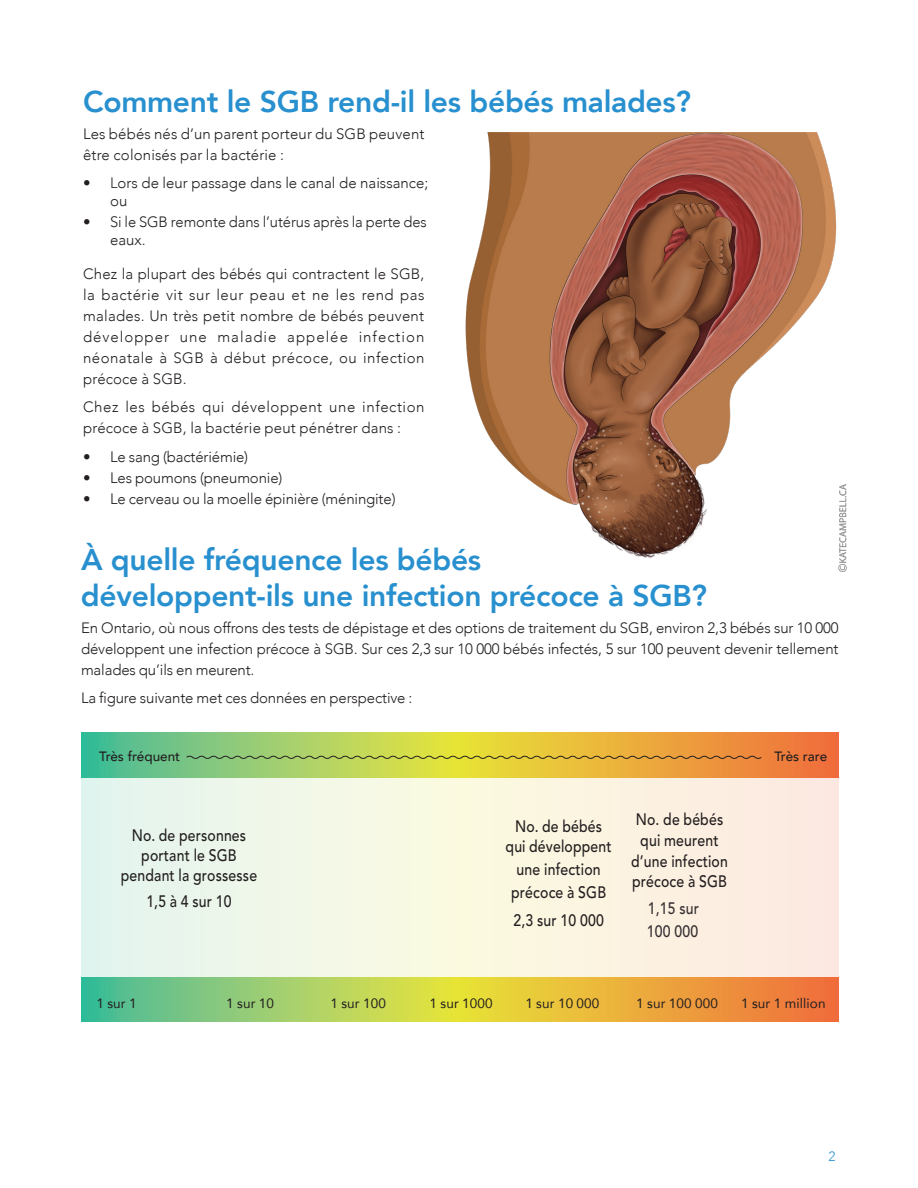
<style>
.page{position:relative;width:918px;height:1188px;background:#fff}
.page>*{position:absolute;margin:0;border:0;box-sizing:border-box;transform-origin:0 0}
.Subhead{font:800 30px/36px "Avenir";letter-spacing:-.01em;color:#2890cf}
.Body_text{font:500 16.5px/20.7px "Avenir";letter-spacing:.015em;color:#231f20;text-align:center;scale:.85 1}
.Body_text-2{font:500 16.5px/22.4px "Avenir";letter-spacing:.015em;color:#342e30;scale:.85 1}
.Body_text-3{font:300 15px/21px "Avenir";letter-spacing:-.005em;color:#231f20}
.Body_text-4{font:300 15px/21px "Avenir";letter-spacing:.035em;color:#231f20}
.t1{font:300 15px/17.7px "Avenir";color:#221e1f}
.Body_text-5{font:13.5px "Avenir";letter-spacing:.01em;color:#231f20}
.Bullet{font:500 13.5px "Avenir";color:#231f20}
.t2{font:300 13.5px "Avenir";color:#2890cf}
.s1{color:#231f20}
.s2{color:#342e30}
</style>
<div class="page">
<svg style="left:81px;top:733px;width:758px;height:288px;background:#c2ba55"></svg>
<svg style="left:186px;top:755px;width:576px;height:5px;background:#aa9f43"></svg>
<div style="left:81px;top:778px;width:758px;height:199px;background:linear-gradient(to right,#e8faec,#fed)"></div>
<img style="left:465px;top:132px;width:382px;height:440px">
<p class="Subhead" style="left:83px;top:83px;width:610px">Comment le SGB rend-il les bébés malades?</p>
<p class="Body_text-3" style="left:83px;top:124px;width:343px">Les bébés nés d’un parent porteur du SGB peuvent être colonisés par la bactérie :</p>
<p class="t1" style="left:110px;top:174px;width:320px;text-indent:-27px"><span class="s1">•</span> <span class="s2">L</span>ors de leur passage dans le canal de naissance; ou</p>
<p class="Body_text-3" style="left:110px;top:213px;width:318px;line-height:17.7px;text-indent:-27px">• Si le SGB remonte dans l’utérus après la perte des eaux.</p>
<p class="Body_text-3" style="left:83px;top:263px;width:343px;text-align:justify">Chez la plupart des bébés qui contractent le SGB, la bactérie vit sur leur peau et ne les rend pas malades. Un très petit nombre de bébés peuvent développer une maladie appelée infection néonatale à SGB à début précoce, ou infection précoce à SGB.</p>
<p class="Body_text-4" style="left:83px;top:396px;width:343px">Chez les bébés qui développent une infection précoce à SGB, la bactérie peut pénétrer dans :</p>
<p class="Body_text-3" style="left:83px;top:446px;width:167px">• Le sang (bactériémie)</p>
<p class="Body_text-3" style="left:83px;top:467px;width:201px">• Les poumons (pneumonie)</p>
<p class="Body_text-3" style="left:83px;top:488px;width:314px">• Le cerveau ou la moelle épinière (méningite)</p>
<p class="Subhead" style="left:81px;top:541px;width:628px">À quelle fréquence les bébés<br>développent-ils une infection précoce à SGB?</p>
<p class="Body_text-3" style="left:81px;top:618px;width:759px;text-align:justify">En Ontario, où nous offrons des tests de dépistage et des options de traitement du SGB, environ 2,3 bébés sur 10 000 développent une infection précoce à SGB. Sur ces 2,3 sur 10 000 bébés infectés, 5 sur 100 peuvent devenir tellement malades qu’ils en meurent.</p>
<p class="Body_text-3" style="left:81px;top:688px;width:333px">La figure suivante met ces données en perspective :</p>
<p class="Bullet" style="left:99px;top:744px;width:83px">Très fréquent</p>
<p class="Bullet" style="left:774px;top:744px;width:54px">Très rare</p>
<p class="Body_text" style="left:121px;top:826px;width:162px;line-height:19.8px">No. de personnes portant le SGB pendant la grossesse</p>
<p class="Body_text" style="left:146px;top:892px;width:102px">1,5 à 4 sur 10</p>
<p class="Body_text" style="left:506px;top:817px;width:126px;line-height:20.1px">No. de bébés qui développent</p>
<p class="Body_text" style="left:511px;top:859px;width:113px;line-height:23.1px">une infection précoce à SGB</p>
<p class="Body_text" style="left:513px;top:910px;width:108px">2,3 sur 10 000</p>
<p class="Body_text" style="left:631px;top:810px;width:115px">No. de bébés qui meurent d’une infection précoce à SGB</p>
<p class="Body_text-2" style="left:647px;top:898px;width:63px">1,15 sur<br>100 000</p>
<p class="Body_text-5" style="left:96px;top:992px;width:42px">1 sur 1</p>
<p class="Body_text-5" style="left:226px;top:992px;width:49px">1 sur 10</p>
<p class="Body_text-5" style="left:330px;top:992px;width:57px">1 sur 100</p>
<p class="Body_text-5" style="left:430px;top:992px;width:65px">1 sur 1000</p>
<p class="Body_text-5" style="left:525px;top:992px;width:76px">1 sur 10 000</p>
<p class="Body_text-5" style="left:636px;top:992px;width:83px">1 sur 100 000</p>
<p class="Body_text-5" style="left:741px;top:992px;width:86px">1 sur 1 million</p>
<p class="t2" style="left:828px;top:1148px;width:9px">2</p>
</div>
